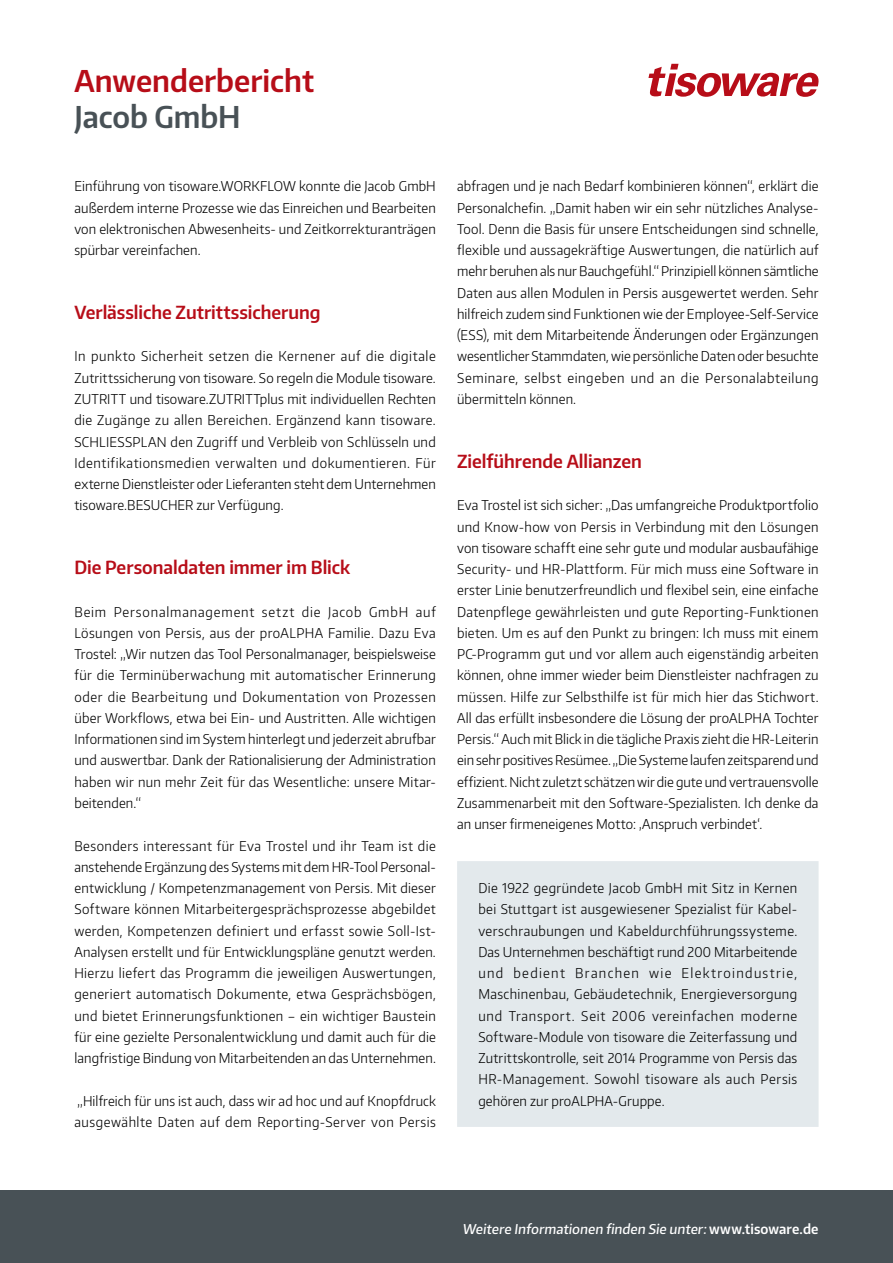
<style>
.page{position:relative;width:893px;height:1263px;background:#fff}
.page>*{position:absolute;margin:0;border:0;box-sizing:border-box;transform-origin:0 0}
.t1{font:700 30px "Encode CP Semi";color:#b70d18}
.t2{font:700 30px "Encode CP Semi";color:#485156}
.t3{font:700 18px "Encode CP Semi";color:#b70d18}
.t4{font:13.5px/21.3px "Encode CP Light";letter-spacing:.025em;color:#000;text-align:justify}
.t5{font:13.5px "Encode CP Medium";color:#fff}
.s1{font-family:"Encode CP Semi";font-weight:700}
</style>
<div class="page">
<div style="left:0;top:1191px;width:893px;height:72px;background:#485156"></div>
<svg style="left:648px;top:64px;width:171px;height:33px"></svg>
<div style="left:457px;top:861px;width:362px;height:266px;background:#e3e9ec"></div>
<h1 class="t1" style="left:74px;top:61px;width:241px">Anwenderbericht</h1>
<h1 class="t2" style="left:74px;top:97px;width:168px">Jacob GmbH</h1>
<p class="t4" style="left:74px;top:175px;width:363px">Einführung von tisoware.WORKFLOW konnte die Jacob GmbH außerdem interne Prozesse wie das Einreichen und Bearbeiten von elektronischen Abwesenheits- und Zeitkorrekturanträgen spürbar vereinfachen.</p>
<h2 class="t3" style="left:74px;top:300px;width:248px">Verlässliche Zutrittssicherung</h2>
<p class="t4" style="left:74px;top:345px;width:363px">In punkto Sicherheit setzen die Kernener auf die digitale Zutrittssicherung von tisoware. So regeln die Module tisoware.<br>ZUTRITT und tisoware.ZUTRITTplus mit individuellen Rechten die Zugänge zu allen Bereichen. Ergänzend kann tisoware.<br>SCHLIESSPLAN den Zugriff und Verbleib von Schlüsseln und Identifikationsmedien verwalten und dokumentieren. Für externe Dienstleister oder Lieferanten steht dem Unternehmen tisoware.BESUCHER zur Verfügung.</p>
<h2 class="t3" style="left:74px;top:555px;width:277px">Die Personaldaten immer im Blick</h2>
<p class="t4" style="left:74px;top:600px;width:363px;text-align:left">Beim Personalmanagement setzt die Jacob GmbH auf Lösungen von Persis, aus der proALPHA Familie. Dazu Eva Trostel: „Wir nutzen das Tool Personalmanager, beispielsweise für die Terminüberwachung mit automatischer Erinnerung oder die Bearbeitung und Dokumentation von Prozessen über Workflows, etwa bei Ein- und Austritten. Alle wichtigen Informationen sind im System hinterlegt und jederzeit abrufbar und auswertbar. Dank der Rationalisierung der Administration haben wir nun mehr Zeit für das Wesentliche: unsere Mitar&shy;beitenden.“</p>
<p class="t4" style="left:74px;top:834px;width:363px;text-align:left">Besonders interessant für Eva Trostel und ihr Team ist die anstehende Ergänzung des Systems mit dem HR-Tool Personal&shy;entwicklung / Kompetenzmanagement von Persis. Mit dieser Software können Mitarbeitergesprächsprozesse abgebildet werden, Kompetenzen definiert und erfasst sowie Soll-Ist-Analysen erstellt und für Entwicklungspläne genutzt werden.<br>Hierzu liefert das Programm die jeweiligen Auswertungen, generiert automatisch Dokumente, etwa Gesprächsbögen, und bietet Erinnerungsfunktionen – ein wichtiger Baustein für eine gezielte Personalentwicklung und damit auch für die langfristige Bindung von Mitarbeitenden an das Unternehmen.</p>
<p class="t4" style="left:74px;top:1089px;width:363px">„Hilfreich für uns ist auch, dass wir ad hoc und auf Knopfdruck ausgewählte Daten auf dem Reporting-Server von Persis</p>
<p class="t4" style="left:457px;top:175px;width:363px">abfragen und je nach Bedarf kombinieren können“, erklärt die Personalchefin. „Damit haben wir ein sehr nützliches Analyse-Tool. Denn die Basis für unsere Entscheidungen sind schnelle, flexible und aussagekräftige Auswertungen, die natürlich auf mehr beruhen als nur Bauchgefühl.“ Prinzipiell können sämtliche Daten aus allen Modulen in Persis ausgewertet werden. Sehr hilfreich zudem sind Funktionen wie der Employee-Self-Service (ESS), mit dem Mitarbeitende Änderungen oder Ergänzungen wesentlicher Stammdaten, wie persönliche Daten oder besuchte Seminare, selbst eingeben und an die Personalabteilung übermitteln können.</p>
<h2 class="t3" style="left:457px;top:449px;width:186px">Zielführende Allianzen</h2>
<p class="t4" style="left:457px;top:494px;width:363px">Eva Trostel ist sich sicher: „Das umfangreiche Produktportfolio und Know-how von Persis in Verbindung mit den Lösungen von tisoware schafft eine sehr gute und modular ausbaufähige Security- und HR-Plattform. Für mich muss eine Software in erster Linie benutzerfreundlich und flexibel sein, eine einfache Datenpflege gewährleisten und gute Reporting-Funktionen bieten. Um es auf den Punkt zu bringen: Ich muss mit einem PC-Programm gut und vor allem auch eigenständig arbeiten können, ohne immer wieder beim Dienstleister nachfragen zu müssen. Hilfe zur Selbsthilfe ist für mich hier das Stichwort.<br>All das erfüllt insbesondere die Lösung der proALPHA Tochter Persis.“ Auch mit Blick in die tägliche Praxis zieht die HR-Leiterin ein sehr positives Resümee. „Die Systeme laufen zeitsparend und effizient. Nicht zuletzt schätzen wir die gute und vertrauensvolle Zusammenarbeit mit den Software-Spezialisten. Ich denke da an unser firmeneigenes Motto: ‚Anspruch verbindet‘.</p>
<p class="t4" style="left:478px;top:877px;width:320px;text-align:left">Die 1922 gegründete Jacob GmbH mit Sitz in Kernen bei Stuttgart ist ausgewiesener Spezialist für Kabel&shy;verschraubungen und Kabeldurchführungssysteme.<br>Das Unternehmen beschäftigt rund 200 Mitarbeitende und bedient Branchen wie Elektroindustrie, Maschinenbau, Gebäudetechnik, Energieversorgung und Transport. Seit 2006 vereinfachen moderne Software-Module von tisoware die Zeiterfassung und Zutrittskontrolle, seit 2014 Programme von Persis das HR-Management. Sowohl tisoware als auch Persis gehören zur proALPHA-Gruppe.</p>
<p class="t5" style="left:462px;top:1220px;width:357px">Weitere Informationen finden Sie unter: <span class="s1">www.tisoware.de</span></p>
</div>
